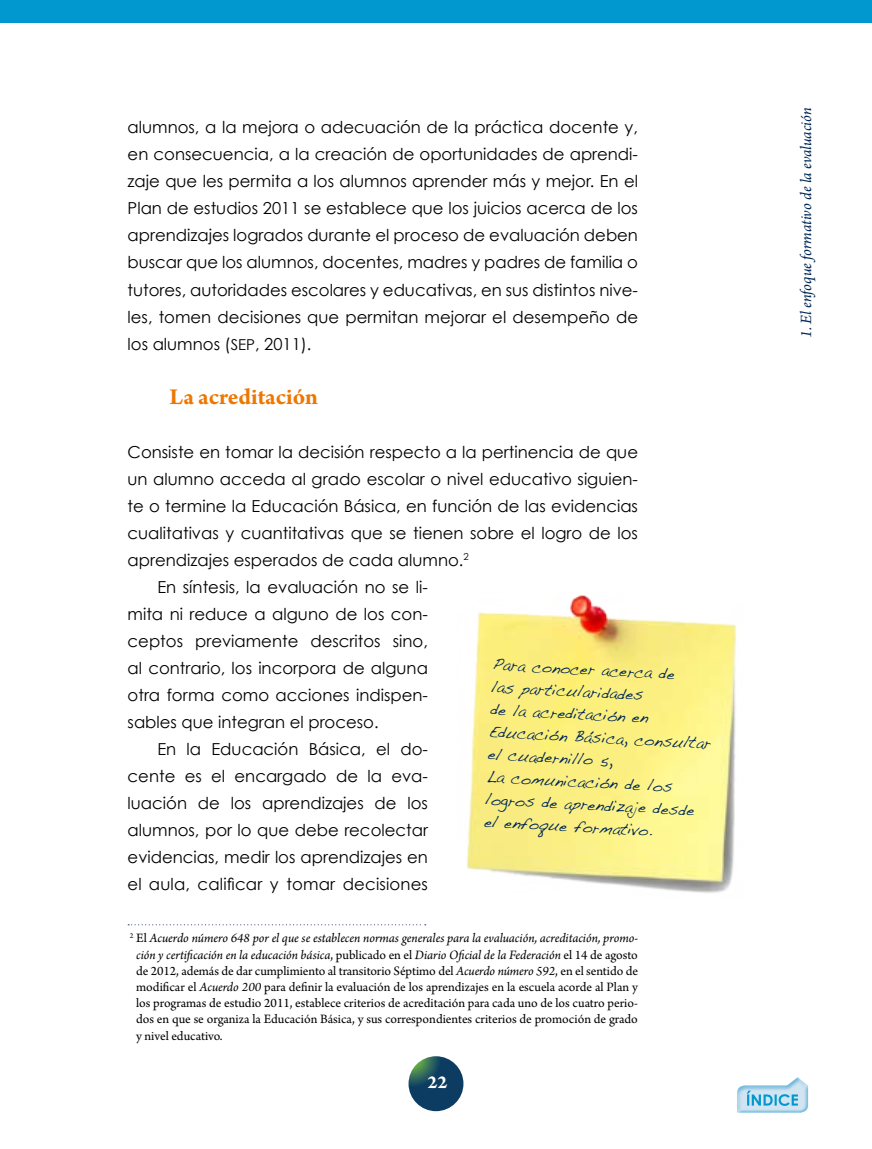
<style>
.page{position:relative;width:872px;height:1149px;background:#fff}
.page>*{position:absolute;margin:0;border:0;box-sizing:border-box;transform-origin:0 0}
.t1{font:700 24px "Arno Pro";color:#ed7700}
.t2{font:700 19.5px "Arno Pro";color:#fff}
.t3{font:16.5px/27px "Century Gothic";color:#000;text-align:justify}
.t4{font:16.5px/22.5px "Handwriting Dakota";color:#002856;scale:.95 1}
.t5{font:italic 16.5px "Arno Pro";letter-spacing:-.005em;color:#002856}
.t6{font:13.5px/16.2px "Arno Pro";color:#000;text-align:justify}
.s1{font-size:15px}
.s2{font-style:italic}
</style>
<div class="page">
<svg style="left:408px;top:1055px;width:55px;height:55px;background:#1d4e64"></svg>
<div style="left:0;top:0;width:872px;height:23px;background:#0098ce"></div>
<svg style="left:128px;top:924px;width:298px;height:1px"></svg>
<img style="left:466px;top:595px;width:270px;height:298px">
<div style="left:734px;top:1081px;width:78px;height:33px;background:#0098ce;opacity:.5"></div>
<svg style="left:737px;top:1077px;width:71px;height:35px"></svg>
<p class="t3" style="left:128px;top:114px;width:512px">alumnos, a la mejora o adecuación de la práctica docente y, en consecuencia, a la creación de oportunidades de aprendi&shy;zaje que les permita a los alumnos aprender más y mejor. En el Plan de estudios 2011 se establece que los juicios acerca de los aprendizajes logrados durante el proceso de evaluación deben buscar que los alumnos, docentes, madres y padres de familia o tutores, autoridades escolares y educativas, en sus distintos nive&shy;les, tomen decisiones que permitan mejorar el desempeño de los alumnos (<span class="s1">SEP</span>, 2011).</p>
<h1 class="t1" style="left:170px;top:382px;width:150px">La acreditación</h1>
<p class="t3" style="left:128px;top:438px;width:512px">Consiste en tomar la decisión respecto a la pertinencia de que</p>
<p class="t3" style="left:128px;top:465px;width:512px">un alumno acceda al grado escolar o nivel educativo siguien-</p>
<p class="t3" style="left:128px;top:492px;width:512px">te o termine la Educación Básica, en función de las evidencias</p>
<p class="t3" style="left:128px;top:519px;width:512px">cualitativas y cuantitativas que se tienen sobre el logro de los</p>
<p class="t3" style="left:128px;top:546px;width:343px">aprendizajes esperados de cada alumno.<sup>2</sup></p>
<p class="t3" style="left:157px;top:573px;width:272px">En síntesis, la evaluación no se li-</p>
<p class="t3" style="left:128px;top:600px;width:302px">mita ni reduce a alguno de los con-</p>
<p class="t3" style="left:128px;top:627px;width:302px">ceptos previamente descritos sino,</p>
<p class="t3" style="left:128px;top:654px;width:302px">al contrario, los incorpora de alguna</p>
<p class="t3" style="left:128px;top:681px;width:302px">otra forma como acciones indispen-</p>
<p class="t3" style="left:128px;top:708px;width:252px">sables que integran el proceso.</p>
<p class="t3" style="left:157px;top:735px;width:272px">En la Educación Básica, el do-</p>
<p class="t3" style="left:128px;top:762px;width:302px">cente es el encargado de la eva-</p>
<p class="t3" style="left:128px;top:789px;width:302px">luación de los aprendizajes de los</p>
<p class="t3" style="left:128px;top:816px;width:302px">alumnos, por lo que debe recolectar</p>
<p class="t3" style="left:128px;top:843px;width:302px">evidencias, medir los aprendizajes en</p>
<p class="t3" style="left:128px;top:870px;width:302px">el aula, calificar y tomar decisiones</p>
<p class="t6" style="left:136px;top:930px;width:503px;text-indent:-6px"><sup>2</sup> El <span class="s2">Acuerdo número 648 por el que se establecen normas generales para la evaluación, acreditación, promo&shy;ción y certificación en la educación básica</span>, publicado en el <span class="s2">Diario Oficial de la Federación</span> el 14 de agosto de 2012, además de dar cumplimiento al transitorio Séptimo del <span class="s2">Acuerdo número 592</span>, en el sentido de modificar el <span class="s2">Acuerdo 200</span> para definir la evaluación de los aprendizajes en la escuela acorde al Plan y los programas de estudio 2011, establece criterios de acreditación para cada uno de los cuatro perio&shy;dos en que se organiza la Educación Básica, y sus correspondientes criterios de promoción de grado y nivel educativo.</p>
<p class="t4" style="left:493px;top:652px;width:235px;rotate:3deg">Para conocer acerca de<br>las particularidades<br>de la acreditación en<br>Educación Básica, consultar el cuadernillo 5,<br>La comunicación de los logros de aprendizaje desde el enfoque formativo.</p>
<p class="t2" style="left:427px;top:1070px;width:21px">22</p>
<p class="t5" style="left:797px;top:338px;width:232px;rotate:-90deg">1. El enfoque formativo de la evaluación</p>
</div>
